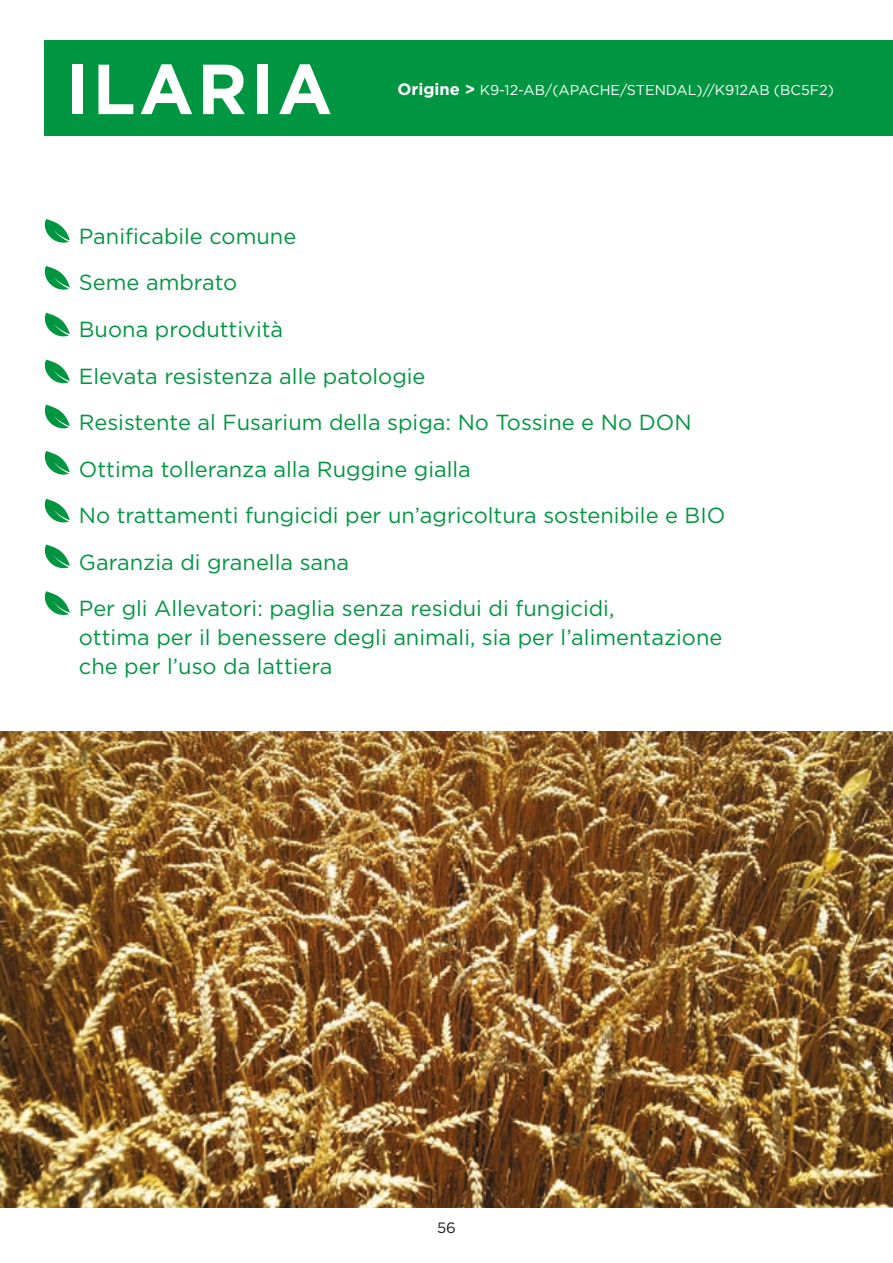
<style>
.page{position:relative;width:893px;height:1263px;background:#fff}
.page>*{position:absolute;margin:0;border:0;box-sizing:border-box;transform-origin:0 0}
.t1{font:700 70.65px "Gotham";letter-spacing:.05em;color:#fff}
.t2{font:21.9px/46.5px "Gotham";color:#009641}
.t3{font:15px "Gotham";color:#1d1d1b}
.t4{font:14.25px "Gotham";color:#fff}
.s1{font-weight:700;font-size:16.5px}
</style>
<div class="page">
<div style="left:45px;top:40px;width:848px;height:96px;background:#009641"></div>
<svg style="left:45px;top:219px;width:25px;height:24px"></svg>
<img style="left:0;top:731px;width:893px;height:477px">
<svg style="left:45px;top:266px;width:25px;height:24px"></svg>
<svg style="left:45px;top:313px;width:25px;height:23px"></svg>
<svg style="left:45px;top:359px;width:25px;height:24px"></svg>
<svg style="left:45px;top:405px;width:25px;height:23px"></svg>
<svg style="left:45px;top:451px;width:25px;height:24px"></svg>
<svg style="left:45px;top:499px;width:25px;height:23px"></svg>
<svg style="left:45px;top:544px;width:25px;height:24px"></svg>
<svg style="left:45px;top:591px;width:25px;height:24px"></svg>
<h1 class="t1" style="left:66px;top:48px;width:268px">ILARIA</h1>
<p class="t4" style="left:398px;top:82px;width:438px"><span class="s1">Origine &gt;</span> K9-12-AB/(APACHE/STENDAL)//K912AB (BC5F2)</p>
<p class="t2" style="left:79px;top:212px;width:648px">Panificabile comune<br>Seme ambrato<br>Buona produttività<br>Elevata resistenza alle patologie<br>Resistente al Fusarium della spiga: No Tossine e No DON Ottima tolleranza alla Ruggine gialla<br>No trattamenti fungicidi per un’agricoltura sostenibile e BIO Garanzia di granella sana<br>Per gli Allevatori: paglia senza residui di fungicidi,</p>
<p class="t2" style="left:79px;top:622px;width:645px;line-height:28.5px">ottima per il benessere degli animali, sia per l’alimentazione che per l’uso da lattiera</p>
<p class="t3" style="left:437px;top:1219px;width:20px">56</p>
</div>
